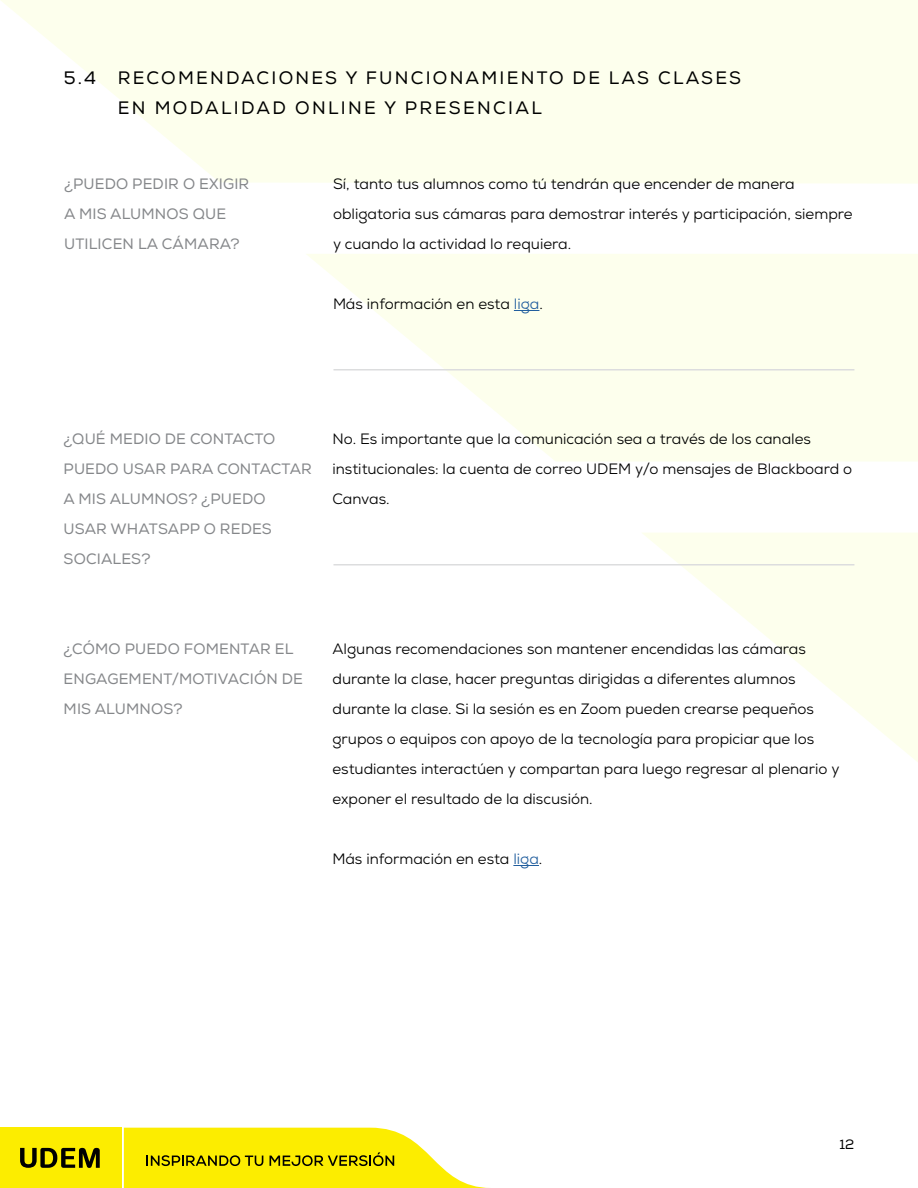
<style>
.page{position:relative;width:918px;height:1188px;background:#fff}
.page>*{position:absolute;margin:0;border:0;box-sizing:border-box;transform-origin:0 0}
.t1{font:18px/30px "Nexa";letter-spacing:.125em;color:#000}
.t2{font:15px/30px "Nexa";color:#000}
.t3{font:15px/30px "Nexa";letter-spacing:.01em;color:#85878a}
.t4{font:13.5px "Nexa";color:#000}
.s1{color:#215e9e}
</style>
<div class="page">
<svg style="left:642px;top:533px;width:276px;height:229px"></svg>
<svg style="left:306px;top:254px;width:612px;height:207px;fill:#fdffed"></svg>
<svg style="left:1px;top:0;width:917px;height:184px;background:#fdffef"></svg>
<svg style="left:124px;top:1128px;width:366px;height:60px"></svg>
<div style="left:0;top:1127px;width:121px;height:61px;background:#fced00"></div>
<svg style="left:20px;top:1148px;width:80px;height:20px"></svg>
<svg style="left:514px;top:310px;width:25px;height:1px"></svg>
<hr style="left:333px;top:369px;width:521px;height:1px;background:#dcddde">
<svg style="left:513px;top:865px;width:26px;height:1px"></svg>
<hr style="left:333px;top:564px;width:521px;height:2px;background:#dcddde">
<p class="t1" style="left:118px;top:63px;width:625px;text-indent:-54px">5.4 RECOMENDACIONES Y FUNCIONAMIENTO DE LAS CLASES<br>EN MODALIDAD ONLINE Y PRESENCIAL</p>
<p class="t3" style="left:64px;top:169px;width:187px">¿PUEDO PEDIR O EXIGIR<br>A MIS ALUMNOS QUE<br>UTILICEN LA CÁMARA?</p>
<p class="t2" style="left:333px;top:169px;width:521px">Sí, tanto tus alumnos como tú tendrán que encender de manera obligatoria sus cámaras para demostrar interés y participación, siempre y cuando la actividad lo requiera.</p>
<p class="t2" style="left:333px;top:289px;width:211px">Más información en esta <span class="s1">liga</span>.</p>
<p class="t3" style="left:64px;top:424px;width:250px">¿QUÉ MEDIO DE CONTACTO<br>PUEDO USAR PARA CONTACTAR<br>A MIS ALUMNOS? ¿PUEDO<br>USAR WHATSAPP O REDES<br>SOCIALES?</p>
<p class="t2" style="left:332px;top:424px;width:521px">No. Es importante que la comunicación sea a través de los canales institucionales: la cuenta de correo UDEM y/o mensajes de Blackboard o<br>Canvas.</p>
<p class="t3" style="left:64px;top:634px;width:241px">¿CÓMO PUEDO FOMENTAR EL<br>ENGAGEMENT/MOTIVACIÓN DE<br>MIS ALUMNOS?</p>
<p class="t2" style="left:332px;top:634px;width:509px">Algunas recomendaciones son mantener encendidas las cámaras durante la clase, hacer preguntas dirigidas a diferentes alumnos durante la clase. Si la sesión es en Zoom pueden crearse pequeños grupos o equipos con apoyo de la tecnología para propiciar que los estudiantes interactúen y compartan para luego regresar al plenario y exponer el resultado de la discusión.</p>
<p class="t2" style="left:332px;top:844px;width:211px">Más información en esta <span class="s1">liga</span>.</p>
<p class="t4" style="left:839px;top:1136px;width:16px">12</p>
</div>
